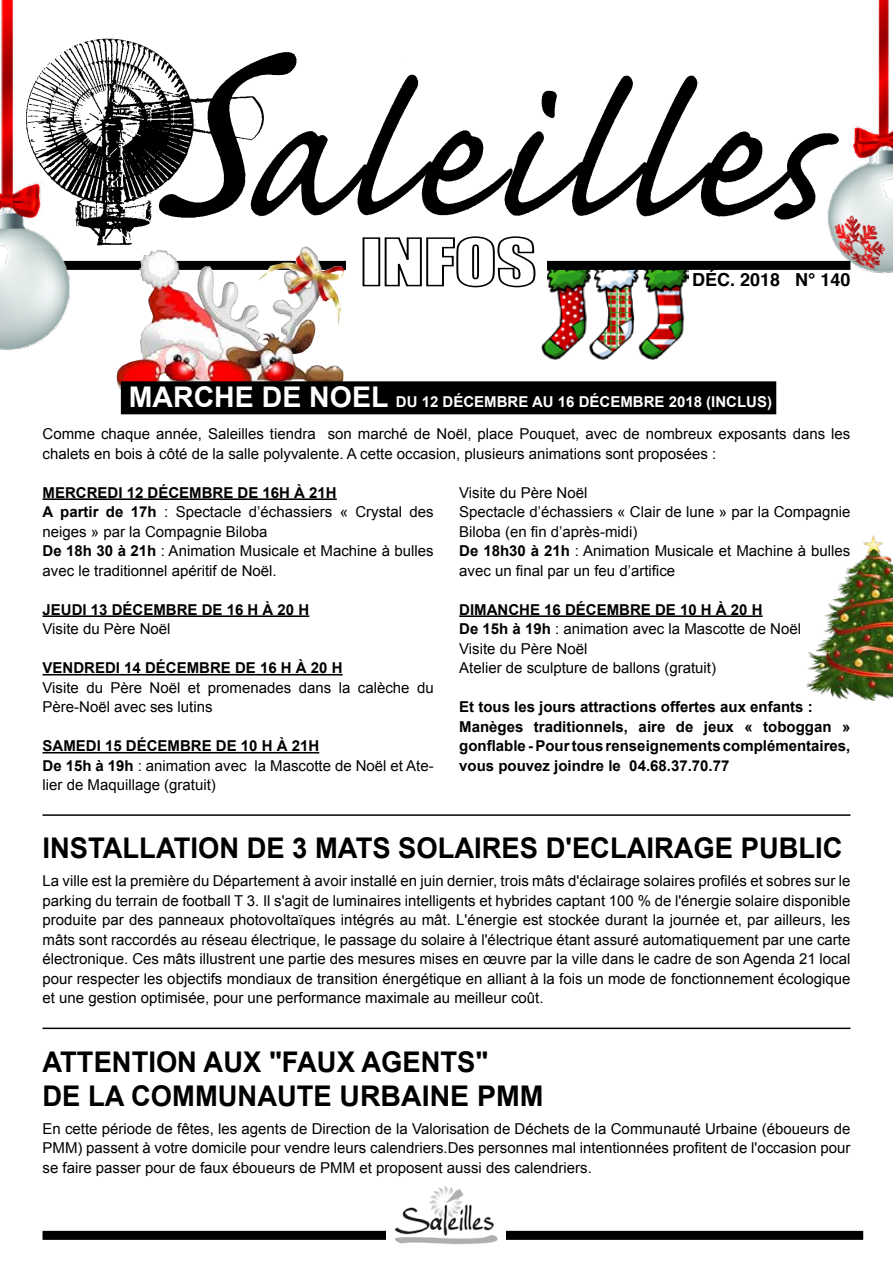
<style>
.page{position:relative;width:893px;height:1263px;background:#fff}
.page>*{position:absolute;margin:0;border:0;box-sizing:border-box;transform-origin:0 0}
.t1{font:700 28.5px/34.2px "Arial";color:#000;scale:.96 1}
.t2{font:700 18px "Helvetica";color:#000}
.t3{font:15px/19.5px "Arial";color:#000}
.t4{font:700 15px/19.5px "Arial";color:#000}
.s1{font-weight:700;font-size:28.5px;color:#fff}
.s2{font-weight:700;color:#fff}
.s3{font-weight:700}
</style>
<div class="page">
<img style="left:815px;top:0;width:78px;height:274px">
<img style="left:541px;top:270px;width:148px;height:90px">
<div style="left:43px;top:261px;width:807px;height:9px;background:#000"></div>
<div style="left:346px;top:232px;width:201px;height:62px;background:#fff"></div>
<div style="left:363px;top:237px;width:17px;height:49px;border:2px solid #000"></div>
<svg style="left:384px;top:249px;width:152px;height:39px"></svg>
<div style="left:43px;top:1231px;width:820px;height:9px;background:#000"></div>
<div style="left:387px;top:1182px;width:119px;height:65px;background:#fff"></div>
<img style="left:394px;top:1186px;width:104px;height:59px">
<img style="left:116px;top:249px;width:188px;height:144px">
<div style="left:121px;top:381px;width:655px;height:33px;background:#000"></div>
<hr style="left:43px;top:498px;width:294px;height:2px;background:#000">
<hr style="left:43px;top:615px;width:266px;height:2px;background:#000">
<hr style="left:43px;top:674px;width:300px;height:1px;background:#000">
<hr style="left:43px;top:752px;width:276px;height:1px;background:#000">
<hr style="left:459px;top:615px;width:304px;height:2px;background:#000">
<hr style="left:43px;top:814px;width:807px;height:2px;background:#000">
<hr style="left:43px;top:1027px;width:807px;height:2px;background:#000">
<img style="left:91px;top:26px;width:766px;height:223px">
<img style="left:806px;top:536px;width:87px;height:164px">
<img style="left:0;top:0;width:91px;height:349px">
<p class="t2" style="left:692px;top:266px;width:160px">DÉC. 2018 N° 140</p>
<p class="t3" style="left:43px;top:386px;width:809px;line-height:32.2px;text-align:center"><span class="s1">MARCHE DE NOEL</span> <span class="s2">DU 12 DÉCEMBRE AU 16 DÉCEMBRE 2018 (INCLUS)<br></span>Comme chaque année, Saleilles tiendra son marché de Noël, place Pouquet, avec de nombreux exposants dans les</p>
<p class="t3" style="left:43px;top:444px;width:675px">chalets en bois à côté de la salle polyvalente. A cette occasion, plusieurs animations sont proposées :</p>
<p class="t3" style="left:43px;top:483px;width:393px"><span class="s3">MERCREDI 12 DÉCEMBRE DE 16H À 21H<br>A partir de 17h</span> : Spectacle d’échassiers « Crystal des neiges » par la Compagnie Biloba<br><span class="s3">De 18h 30 à 21h</span> : Animation Musicale et Machine à bulles avec le traditionnel apéritif de Noël.</p>
<p class="t4" style="left:43px;top:600px;width:268px">JEUDI 13 DÉCEMBRE DE 16 H À 20 H</p>
<p class="t3" style="left:43px;top:619px;width:130px">Visite du Père Noël</p>
<p class="t4" style="left:43px;top:658px;width:302px">VENDREDI 14 DÉCEMBRE DE 16 H À 20 H</p>
<p class="t3" style="left:43px;top:678px;width:393px">Visite du Père Noël et promenades dans la calèche du<br>Père-Noël avec ses lutins</p>
<p class="t3" style="left:43px;top:736px;width:393px"><span class="s3">SAMEDI 15 DÉCEMBRE DE 10 H À 21H<br>De 15h à 19h</span> : animation avec la Mascotte de Noël et Ate&shy;lier de Maquillage (gratuit)</p>
<p class="t3" style="left:459px;top:483px;width:393px">Visite du Père Noël<br>Spectacle d’échassiers « Clair de lune » par la Compagnie Biloba (en fin d’après-midi)<br><span class="s3">De 18h30 à 21h</span> : Animation Musicale et Machine à bulles avec un final par un feu d’artifice</p>
<p class="t3" style="left:459px;top:600px;width:343px"><span class="s3">DIMANCHE 16 DÉCEMBRE DE 10 H À 20 H<br>De 15h à 19h</span> : animation avec la Mascotte de Noël Visite du Père Noël<br>Atelier de sculpture de ballons (gratuit)</p>
<p class="t4" style="left:459px;top:697px;width:393px">Et tous les jours attractions offertes aux enfants :<br>Manèges traditionnels, aire de jeux « toboggan » gonflable - Pour tous renseignements complémentaires, vous pouvez joindre le 04.68.37.70.77</p>
<h1 class="t1" style="left:43px;top:832px;width:835px">INSTALLATION DE 3 MATS SOLAIRES D'ECLAIRAGE PUBLIC</h1>
<p class="t3" style="left:43px;top:871px;width:809px;text-align:justify">La ville est la première du Département à avoir installé en juin dernier, trois mâts d'éclairage solaires profilés et sobres sur le parking du terrain de football T 3. Il s'agit de luminaires intelligents et hybrides captant 100 % de l'énergie solaire disponible produite par des panneaux photovoltaïques intégrés au mât. L'énergie est stockée durant la journée et, par ailleurs, les mâts sont raccordés au réseau électrique, le passage du solaire à l'électrique étant assuré automatiquement par une carte électronique. Ces mâts illustrent une partie des mesures mises en œuvre par la ville dans le cadre de son Agenda 21 local pour respecter les objectifs mondiaux de transition énergétique en alliant à la fois un mode de fonctionnement écologique et une gestion optimisée, pour une performance maximale au meilleur coût.</p>
<h1 class="t1" style="left:43px;top:1045px;width:523px">ATTENTION AUX "FAUX AGENTS"<br>DE LA COMMUNAUTE URBAINE PMM</h1>
<p class="t3" style="left:43px;top:1119px;width:809px;text-align:justify">En cette période de fêtes, les agents de Direction de la Valorisation de Déchets de la Communauté Urbaine (éboueurs de PMM) passent à votre domicile pour vendre leurs calendriers.Des personnes mal intentionnées profitent de l'occasion pour se faire passer pour de faux éboueurs de PMM et proposent aussi des calendriers.</p>
</div>
